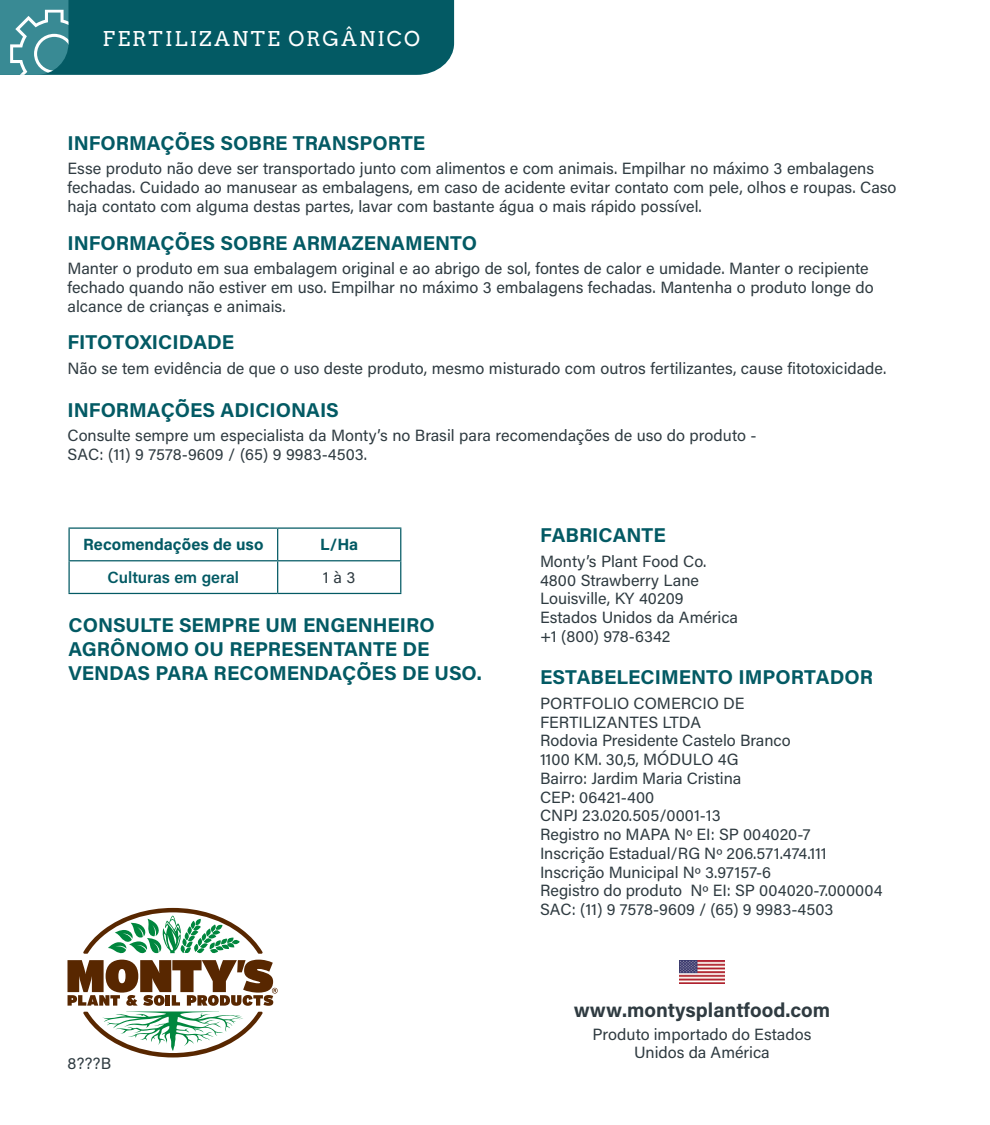
<style>
.page{position:relative;width:990px;height:1125px;background:#fff}
.page>*{position:absolute;margin:0;border:0;box-sizing:border-box;transform-origin:0 0}
.t1{font:20.5px "Arvo";letter-spacing:.105em;color:#fff}
.t2{font:700 20px/23.8px "Acumin Pro";color:#035a64}
.t3{font:700 20px "Acumin Pro";color:#2f3b41}
.t4{font:16.25px/18.8px "Acumin Pro";color:#2f3b41}
.t5{font:700 16.25px "Acumin Pro";color:#035a64}
.t6{font:600 16.25px "Acumin Pro";color:#035a64}
</style>
<div class="page">
<svg style="left:0;top:0;width:454px;height:75px;background:#10646e"></svg>
<svg style="left:68px;top:908px;width:210px;height:98px"></svg>
<svg style="left:83px;top:1012px;width:180px;height:45px"></svg>
<img style="left:680px;top:960px;width:44px;height:24px">
<hr style="left:68px;top:527px;width:210px;height:2px;background:#035a64">
<hr style="left:68px;top:529px;width:2px;height:31px;background:#035a64">
<hr style="left:278px;top:527px;width:123px;height:2px;background:#035a64">
<hr style="left:277px;top:529px;width:1px;height:31px;background:#035a64">
<hr style="left:400px;top:529px;width:1px;height:31px;background:#035a64">
<hr style="left:68px;top:560px;width:210px;height:1px;background:#035a64">
<hr style="left:68px;top:561px;width:2px;height:32px;background:#035a64">
<hr style="left:278px;top:560px;width:123px;height:1px;background:#035a64">
<hr style="left:277px;top:561px;width:1px;height:32px;background:#035a64">
<hr style="left:400px;top:561px;width:1px;height:32px;background:#035a64">
<hr style="left:68px;top:593px;width:210px;height:1px;background:#035a64">
<hr style="left:278px;top:593px;width:123px;height:1px;background:#035a64">
<p class="t1" style="left:103px;top:27px;width:319px">FERTILIZANTE ORGÂNICO</p>
<p class="t2" style="left:68px;top:130px;width:359px">INFORMAÇÕES SOBRE TRANSPORTE</p>
<p class="t4" style="left:68px;top:159px;width:831px">Esse produto não deve ser transportado junto com alimentos e com animais. Empilhar no máximo 3 embalagens fechadas. Cuidado ao manusear as embalagens, em caso de acidente evitar contato com pele, olhos e roupas. Caso haja contato com alguma destas partes, lavar com bastante água o mais rápido possível.</p>
<p class="t2" style="left:68px;top:230px;width:411px">INFORMAÇÕES SOBRE ARMAZENAMENTO</p>
<p class="t4" style="left:68px;top:258px;width:808px">Manter o produto em sua embalagem original e ao abrigo de sol, fontes de calor e umidade. Manter o recipiente fechado quando não estiver em uso. Empilhar no máximo 3 embalagens fechadas. Mantenha o produto longe do alcance de crianças e animais.</p>
<p class="t2" style="left:68px;top:330px;width:168px">FITOTOXICIDADE</p>
<p class="t4" style="left:68px;top:358px;width:820px">Não se tem evidência de que o uso deste produto, mesmo misturado com outros fertilizantes, cause fitotoxicidade.</p>
<p class="t2" style="left:68px;top:397px;width:273px">INFORMAÇÕES ADICIONAIS</p>
<p class="t4" style="left:68px;top:425px;width:691px">Consulte sempre um especialista da Monty’s no Brasil para recomendações de uso do produto -<br>SAC: (11) 9 7578-9609 / (65) 9 9983-4503.</p>
<p class="t5" style="left:83px;top:533px;width:182px">Recomendações de uso</p>
<p class="t5" style="left:320px;top:533px;width:39px">L/Ha</p>
<p class="t6" style="left:108px;top:566px;width:133px">Culturas em geral</p>
<p class="t4" style="left:323px;top:567px;width:34px">1 à 3</p>
<p class="t2" style="left:68px;top:613px;width:415px">CONSULTE SEMPRE UM ENGENHEIRO<br>AGRÔNOMO OU REPRESENTANTE DE<br>VENDAS PARA RECOMENDAÇÕES DE USO.</p>
<p class="t4" style="left:68px;top:1054px;width:45px">8???B</p>
<p class="t2" style="left:540px;top:522px;width:127px">FABRICANTE</p>
<p class="t4" style="left:540px;top:551px;width:168px">Monty’s Plant Food Co.</p>
<p class="t4" style="left:540px;top:570px;width:161px">4800 Strawberry Lane</p>
<p class="t4" style="left:540px;top:589px;width:145px">Louisville, KY 40209</p>
<p class="t4" style="left:540px;top:607px;width:200px">Estados Unidos da América</p>
<p class="t4" style="left:540px;top:626px;width:132px">+1 (800) 978-6342</p>
<p class="t2" style="left:540px;top:665px;width:334px">ESTABELECIMENTO IMPORTADOR</p>
<p class="t4" style="left:540px;top:693px;width:206px">PORTFOLIO COMERCIO DE<br>FERTILIZANTES LTDA</p>
<p class="t4" style="left:540px;top:731px;width:252px">Rodovia Presidente Castelo Branco<br>1100 KM. 30,5, MÓDULO 4G<br>Bairro: Jardim Maria Cristina</p>
<p class="t4" style="left:540px;top:787px;width:116px">CEP: 06421-400</p>
<p class="t4" style="left:540px;top:806px;width:182px">CNPJ 23.020.505/0001-13</p>
<p class="t4" style="left:540px;top:824px;width:272px">Registro no MAPA Nº EI: SP 004020-7</p>
<p class="t4" style="left:540px;top:843px;width:288px">Inscrição Estadual/RG Nº 206.571.474.111</p>
<p class="t4" style="left:540px;top:862px;width:233px">Inscrição Municipal Nº 3.97157-6</p>
<p class="t4" style="left:540px;top:881px;width:344px">Registro do produto Nº EI: SP 004020-7.000004</p>
<p class="t4" style="left:540px;top:899px;width:295px">SAC: (11) 9 7578-9609 / (65) 9 9983-4503</p>
<p class="t3" style="left:574px;top:996px;width:258px">www.montysplantfood.com</p>
<p class="t4" style="left:593px;top:1024px;width:220px;text-align:center">Produto importado do Estados<br>Unidos da América</p>
</div>
